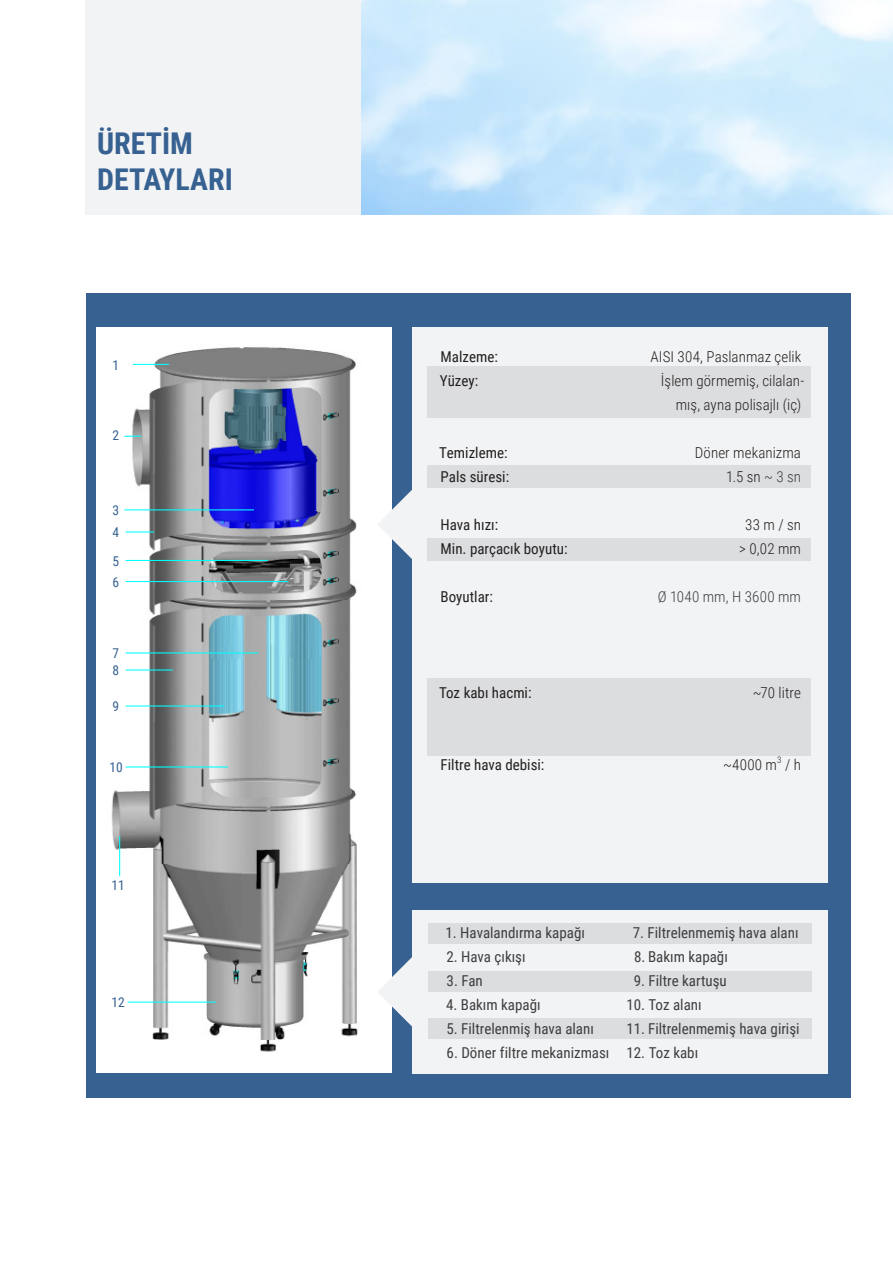
<style>
.page{position:relative;width:893px;height:1263px;background:#fff}
.page>*{position:absolute;margin:0;border:0;box-sizing:border-box;transform-origin:0 0}
.t1{font:700 30px "Roboto Condensed";color:#366191}
.t2{font:15px "Roboto Condensed";color:#3e3e3f}
.t3{font:300 15px/24px "Roboto Condensed";letter-spacing:.005em;color:#231f20;text-align:right}
.t4{font:15px "Roboto Condensed";color:#231f20}
.t5{font:300 15px "Roboto Condensed";letter-spacing:.015em;color:#3e3e3f}
.t6{font:13.5px "Roboto Condensed";color:#366191}
.t7{font:300 9px "Roboto Condensed";color:#231f20}
.s1{color:#3e3e3f}
</style>
<div class="page">
<div style="left:85px;top:0;width:276px;height:214px;background:#f2f3f4"></div>
<div style="left:86px;top:293px;width:309px;height:804px;background:#366191"></div>
<div style="left:96px;top:327px;width:296px;height:746px;background:#fff"></div>
<img style="left:111px;top:347px;width:247px;height:705px">
<div style="left:392px;top:909px;width:458px;height:188px;background:#366191"></div>
<div style="left:412px;top:910px;width:415px;height:163px;background:#f2f3f4"></div>
<svg style="left:378px;top:957px;width:85px;height:70px"></svg>
<div style="left:395px;top:294px;width:455px;height:615px;background:#366191"></div>
<svg style="left:378px;top:490px;width:34px;height:69px"></svg>
<div style="left:412px;top:327px;width:415px;height:556px;background:#f2f3f4"></div>
<div style="left:427px;top:366px;width:384px;height:51px;background:#dcdddf"></div>
<div style="left:427px;top:678px;width:384px;height:78px;background:#dcdddf"></div>
<div style="left:427px;top:465px;width:384px;height:23px;background:#dcdddf"></div>
<div style="left:427px;top:538px;width:384px;height:23px;background:#dcdddf"></div>
<svg style="left:124px;top:436px;width:17px;height:1px"></svg>
<hr style="left:133px;top:364px;width:36px;height:1px;background:#0ff">
<hr style="left:124px;top:509px;width:130px;height:1px;background:#0ff">
<svg style="left:126px;top:531px;width:28px;height:1px"></svg>
<hr style="left:126px;top:560px;width:142px;height:1px;background:#0ff">
<hr style="left:126px;top:581px;width:162px;height:1px;background:#0ff">
<hr style="left:126px;top:652px;width:132px;height:1px;background:#0ff">
<hr style="left:126px;top:669px;width:47px;height:1px;background:#0ff">
<hr style="left:126px;top:705px;width:98px;height:1px;background:#0ff">
<hr style="left:126px;top:766px;width:102px;height:1px;background:#0ff">
<hr style="left:119px;top:836px;width:1px;height:40px;background:#0ff">
<hr style="left:128px;top:1001px;width:88px;height:2px;background:#0ff">
<div style="left:428px;top:924px;width:384px;height:20px;background:#dcdddf"></div>
<div style="left:428px;top:971px;width:384px;height:20px;background:#dcdddf"></div>
<div style="left:428px;top:1019px;width:384px;height:20px;background:#dcdddf"></div>
<p class="t1" style="left:97px;top:123px;width:97px">ÜRETİM</p>
<p class="t1" style="left:97px;top:159px;width:137px">DETAYLARI</p>
<p class="t6" style="left:113px;top:355px;width:8px">1</p>
<p class="t6" style="left:113px;top:425px;width:8px">2</p>
<p class="t6" style="left:113px;top:501px;width:8px">3</p>
<p class="t6" style="left:112px;top:523px;width:8px">4</p>
<p class="t6" style="left:112px;top:551px;width:8px">5</p>
<p class="t6" style="left:112px;top:573px;width:8px">6</p>
<p class="t6" style="left:112px;top:644px;width:8px">7</p>
<p class="t6" style="left:112px;top:661px;width:8px">8</p>
<p class="t6" style="left:112px;top:697px;width:8px">9</p>
<p class="t6" style="left:109px;top:758px;width:15px">10</p>
<p class="t6" style="left:112px;top:875px;width:15px">11</p>
<p class="t6" style="left:112px;top:993px;width:15px">12</p>
<p class="t4" style="left:441px;top:346px;width:59px">Malzeme:</p>
<p class="t4" style="left:440px;top:370px;width:40px">Yüzey:</p>
<p class="t4" style="left:439px;top:442px;width:70px">Temizleme:</p>
<p class="t4" style="left:441px;top:466px;width:70px">Pals süresi:</p>
<p class="t4" style="left:441px;top:514px;width:59px">Hava hızı:</p>
<p class="t4" style="left:441px;top:538px;width:128px">Min. parçacık boyutu:</p>
<p class="t4" style="left:441px;top:586px;width:54px">Boyutlar:</p>
<p class="t3" style="left:650px;top:344px;width:152px">AISI 304, Paslanmaz çelik</p>
<p class="t3" style="left:661px;top:368px;width:145px">İşlem görmemiş, cilalan&shy;mış, ayna polisajlı (iç)</p>
<p class="t3" style="left:695px;top:440px;width:108px">Döner mekanizma</p>
<p class="t3" style="left:726px;top:464px;width:76px">1.5 sn <span class="s1">~ 3 sn</span></p>
<p class="t3" style="left:745px;top:512px;width:57px">33 m / sn</p>
<p class="t3" style="left:739px;top:536px;width:63px">&gt; 0,02 mm</p>
<p class="t5" style="left:658px;top:586px;width:145px">Ø 1040 mm, H 3600 mm</p>
<p class="t4" style="left:439px;top:682px;width:94px">Toz kabı hacmi:</p>
<p class="t3" style="left:753px;top:680px;width:50px">~70 litre</p>
<p class="t4" style="left:441px;top:754px;width:105px">Filtre hava debisi:</p>
<p class="t3" style="left:723px;top:752px;width:55px">~4000 m</p>
<p class="t7" style="left:777px;top:753px;width:6px">3</p>
<p class="t3" style="left:785px;top:752px;width:17px">/ h</p>
<p class="t2" style="left:445px;top:922px;width:141px">1. Havalandırma kapağı</p>
<p class="t2" style="left:446px;top:946px;width:81px">2. Hava çıkışı</p>
<p class="t2" style="left:447px;top:970px;width:38px">3. Fan</p>
<p class="t2" style="left:446px;top:994px;width:96px">4. Bakım kapağı</p>
<p class="t2" style="left:446px;top:1018px;width:149px">5. Filtrelenmiş hava alanı</p>
<p class="t2" style="left:447px;top:1042px;width:164px">6. Döner filtre mekanizması</p>
<p class="t2" style="left:633px;top:922px;width:167px">7. Filtrelenmemiş hava alanı</p>
<p class="t2" style="left:634px;top:946px;width:95px">8. Bakım kapağı</p>
<p class="t2" style="left:634px;top:970px;width:94px">9. Filtre kartuşu</p>
<p class="t2" style="left:626px;top:994px;width:77px">10. Toz alanı</p>
<p class="t2" style="left:626px;top:1018px;width:175px">11. Filtrelenmemiş hava girişi</p>
<p class="t2" style="left:626px;top:1042px;width:73px">12. Toz kabı</p>
</div>
